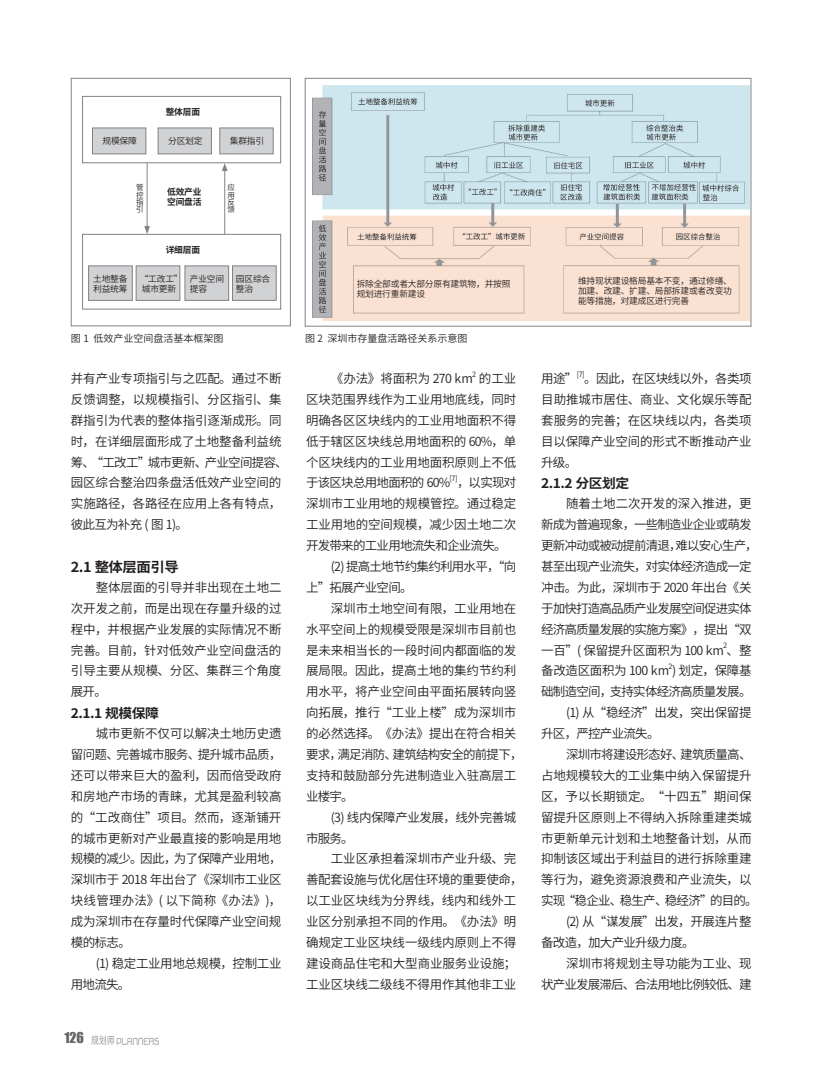
<style>
.page{position:relative;width:826px;height:1085px;background:#fff}
.page>*{position:absolute;margin:0;border:0;box-sizing:border-box;transform-origin:0 0}
.二级标题{font:700 13.75px "Source Han Sans CN";letter-spacing:-.035em;color:#231f20;scale:1.05 1}
.t1{font:13.75px "Impact";color:#636366}
.三级标题{font:700 13.12px "Source Han Sans CN";letter-spacing:-.035em;color:#231f20;scale:1.05 1}
.正文{font:12.5px/20.9px "Source Han Sans CN";letter-spacing:-.01em;color:#231f20;text-align:justify}
.正文-2{font:12.5px/20.9px "Source Han Sans CN";letter-spacing:-.07em;color:#231f20}
.正文-3{font:12.5px/20.9px "Source Han Sans CN";letter-spacing:-.06em;color:#231f20}
.正文-4{font:12.5px/20.9px "Source Han Sans CN";letter-spacing:-.03em;color:#231f20}
.正文-5{font:12.5px/20.9px "Source Han Sans CN";letter-spacing:-.035em;color:#231f20}
.图说{font:10px "Source Han Sans CN";color:#231f20}
.段落样式1{font:8.75px/10px "Source Han Sans CN";letter-spacing:-.025em;color:#231f20}
.段落样式1-2{font:700 8.75px/10px "Source Han Sans CN";letter-spacing:-.025em;color:#231f20}
.段落样式1-3{font:7.5px/7.2px "Source Han Sans CN";color:#231f20;text-align:justify}
.正文-6{font:7.25px "Source Han Sans CN";color:#231f20}
</style>
<div class="page">
<img style="left:91px;top:1035px;width:68px;height:9px">
<img style="left:312px;top:86px;width:437px;height:234px">
<div style="left:305px;top:78px;width:446px;height:248px;border:1px solid #808285"></div>
<div style="left:71px;top:78px;width:220px;height:248px;border:1px solid #808285"></div>
<div style="left:82px;top:96px;width:199px;height:67px;border:1px solid #808285"></div>
<div style="left:82px;top:234px;width:199px;height:75px;border:1px solid #808285"></div>
<div style="left:92px;top:128px;width:54px;height:26px;background:#d1d2d4;border:1px solid #808285"></div>
<div style="left:88px;top:265px;width:45px;height:35px;background:#d1d2d4;border:1px solid #808285"></div>
<div style="left:185px;top:265px;width:44px;height:35px;background:#d1d2d4;border:1px solid #808285"></div>
<div style="left:136px;top:265px;width:44px;height:35px;background:#d1d2d4;border:1px solid #808285"></div>
<div style="left:232px;top:265px;width:44px;height:35px;background:#d1d2d4;border:1px solid #808285"></div>
<div style="left:158px;top:128px;width:54px;height:26px;background:#d1d2d4;border:1px solid #808285"></div>
<div style="left:219px;top:128px;width:54px;height:26px;background:#d1d2d4;border:1px solid #808285"></div>
<hr style="left:147px;top:163px;width:1px;height:65px;background:#808285">
<svg style="left:144px;top:226px;width:6px;height:8px"></svg>
<hr style="left:224px;top:169px;width:1px;height:65px;background:#808285">
<svg style="left:222px;top:163px;width:6px;height:8px"></svg>
<p class="段落样式1" style="left:103px;top:136px;width:36px">规模保障</p>
<p class="段落样式1-2" style="left:166px;top:107px;width:36px">整体层面</p>
<p class="段落样式1" style="left:168px;top:136px;width:36px">分区划定</p>
<p class="段落样式1" style="left:230px;top:136px;width:36px">集群指引</p>
<p class="段落样式1-3" style="left:136px;top:184px;width:9px">管控指引</p>
<p class="段落样式1-3" style="left:227px;top:184px;width:9px">应用反馈</p>
<p class="段落样式1-2" style="left:167px;top:187px;width:36px">低效产业空间盘活</p>
<p class="段落样式1" style="left:93px;top:274px;width:36px">土地整备利益统筹</p>
<p class="段落样式1-2" style="left:166px;top:245px;width:36px">详细层面</p>
<p class="段落样式1" style="left:140px;top:274px;width:44px">“工改工”城市更新</p>
<p class="段落样式1" style="left:190px;top:274px;width:36px">产业空间提容</p>
<p class="段落样式1" style="left:236px;top:274px;width:36px">园区综合整治</p>
<p class="段落样式1" style="left:357px;top:279px;width:155px">拆除全部或者大部分原有建筑物，并按照规划进行重新建设</p>
<p class="段落样式1" style="left:578px;top:276px;width:155px;text-align:justify">维持现状建设格局基本不变，通过修缮、加建、改建、扩建、局部拆建或者改变功能等措施，对建成区进行完善</p>
<p class="图说" style="left:71px;top:333px;width:154px">图 1 低效产业空间盘活基本框架图</p>
<p class="图说" style="left:305px;top:333px;width:164px">图 2 深圳市存量盘活路径关系示意图</p>
<p class="正文" style="left:331px;top:368px;width:143px">《办法》将面积为 270 km</p>
<p class="正文-6" style="left:472px;top:370px;width:6px">2</p>
<p class="正文" style="left:306px;top:368px;width:212px;text-indent:173px">的工业区块范围界线作为工业用地底线，同时明确各区区块线内的工业用地面积不得低于辖区区块线总用地面积的 60%，单个区块线内的工业用地面积原则上不低于该区块总用地面积的 60%</p>
<p class="正文" style="left:71px;top:368px;width:218px;text-align:left">并有产业专项指引与之匹配。通过不断反馈调整，以规模指引、分区指引、集群指引为代表的整体指引逐渐成形。同时，在详细层面形成了土地整备利益统筹、“工改工”城市更新、产业空间提容、园区综合整治四条盘活低效产业空间的实施路径，各路径在应用上各有特点，彼此互为补充 ( 图 1)。</p>
<p class="二级标题" style="left:71px;top:559px;width:104px">2.1 整体层面引导</p>
<p class="正文" style="left:71px;top:577px;width:212px;text-indent:25px">整体层面的引导并非出现在土地二次开发之前，而是出现在存量升级的过程中，并根据产业发展的实际情况不断完善。目前，针对低效产业空间盘活的引导主要从规模、分区、集群三个角度展开。</p>
<p class="三级标题" style="left:71px;top:705px;width:85px">2.1.1 规模保障</p>
<p class="正文" style="left:71px;top:723px;width:212px;text-indent:25px">城市更新不仅可以解决土地历史遗留问题、完善城市服务、提升城市品质，还可以带来巨大的盈利，因而倍受政府和房地产市场的青睐，尤其是盈利较高的“工改商住”项目。然而，逐渐铺开的城市更新对产业最直接的影响是用地规模的减少。因此，为了保障产业用地，深圳市于 2018 年出台了《深圳市工业区块线管理办法》( 以下简称《办法》)，成为深圳市在存量时代保障产业空间规模的标志。</p>
<p class="正文-4" style="left:71px;top:952px;width:212px;text-indent:25px">(1) 稳定工业用地总规模，控制工业用地流失。</p>
<p class="正文-6" style="left:449px;top:474px;width:9px">[7]</p>
<p class="正文" style="left:306px;top:472px;width:212px;text-indent:151px">，以实现对深圳市工业用地的规模管控。通过稳定工业用地的空间规模，减少因土地二次开发带来的工业用地流失和企业流失。</p>
<p class="正文-3" style="left:306px;top:556px;width:212px;text-indent:25px">(2) 提高土地节约集约利用水平，“向上”拓展产业空间。</p>
<p class="正文" style="left:306px;top:598px;width:218px;text-align:left;text-indent:25px">深圳市土地空间有限，工业用地在水平空间上的规模受限是深圳市目前也是未来相当长的一段时间内都面临的发展局限。因此，提高土地的集约节约利用水平，将产业空间由平面拓展转向竖向拓展，推行“工业上楼”成为深圳市的必然选择。《办法》提出在符合相关要求，满足消防、建筑结构安全的前提下，支持和鼓励部分先进制造业入驻高层工业楼宇。</p>
<p class="正文-5" style="left:306px;top:806px;width:212px;text-indent:25px">(3) 线内保障产业发展，线外完善城市服务。</p>
<p class="正文" style="left:306px;top:848px;width:218px;text-align:left;text-indent:25px">工业区承担着深圳市产业升级、完善配套设施与优化居住环境的重要使命，以工业区块线为分界线，线内和线外工业区分别承担不同的作用。《办法》明确规定工业区块线一级线内原则上不得建设商品住宅和大型商业服务业设施；工业区块线二级线不得用作其他非工业</p>
<p class="t1" style="left:64px;top:1026px;width:21px">126</p>
<p class="正文" style="left:541px;top:368px;width:38px">用途”</p>
<p class="正文-6" style="left:576px;top:370px;width:9px">[7]</p>
<p class="正文" style="left:541px;top:368px;width:212px;text-indent:43px">。因此，在区块线以外，各类项目助推城市居住、商业、文化娱乐等配套服务的完善；在区块线以内，各类项目以保障产业空间的形式不断推动产业升级。</p>
<p class="三级标题" style="left:541px;top:475px;width:85px">2.1.2 分区划定</p>
<p class="正文-2" style="left:541px;top:493px;width:218px;text-indent:25px">随着土地二次开发的深入推进，更新成为普遍现象，一些制造业企业或萌发更新冲动或被动提前清退，难以安心生产，甚至出现产业流失，对实体经济造成一定冲击。为此，深圳市于 2020 年出台《关于加快打造高品质产业发展空间促进实体经济高质量发展的实施方案》，提出“双一百”( 保留提升区面积为 100 km 、整</p>
<p class="正文-6" style="left:723px;top:641px;width:6px">2</p>
<p class="正文" style="left:541px;top:660px;width:212px">备改造区面积为 100 km ) 划定，保障基</p>
<p class="正文-6" style="left:668px;top:662px;width:6px">2</p>
<p class="正文-3" style="left:541px;top:681px;width:212px">础制造空间，支持实体经济高质量发展。</p>
<p class="正文-4" style="left:541px;top:702px;width:212px;text-indent:25px">(1) 从“稳经济”出发，突出保留提升区，严控产业流失。</p>
<p class="正文" style="left:541px;top:744px;width:218px;text-align:left;text-indent:25px">深圳市将建设形态好、建筑质量高、占地规模较大的工业集中纳入保留提升区，予以长期锁定。“十四五”期间保留提升区原则上不得纳入拆除重建类城市更新单元计划和土地整备计划，从而抑制该区域出于利益目的进行拆除重建等行为，避免资源浪费和产业流失，以实现“稳企业、稳生产、稳经济”的目的。</p>
<p class="正文-3" style="left:541px;top:911px;width:212px;text-indent:25px">(2) 从“谋发展”出发，开展连片整备改造，加大产业升级力度。</p>
<p class="正文-2" style="left:541px;top:952px;width:212px;text-align:right">深圳市将规划主导功能为工业、现<br>状产业发展滞后、合法用地比例较低、建</p>
</div>
